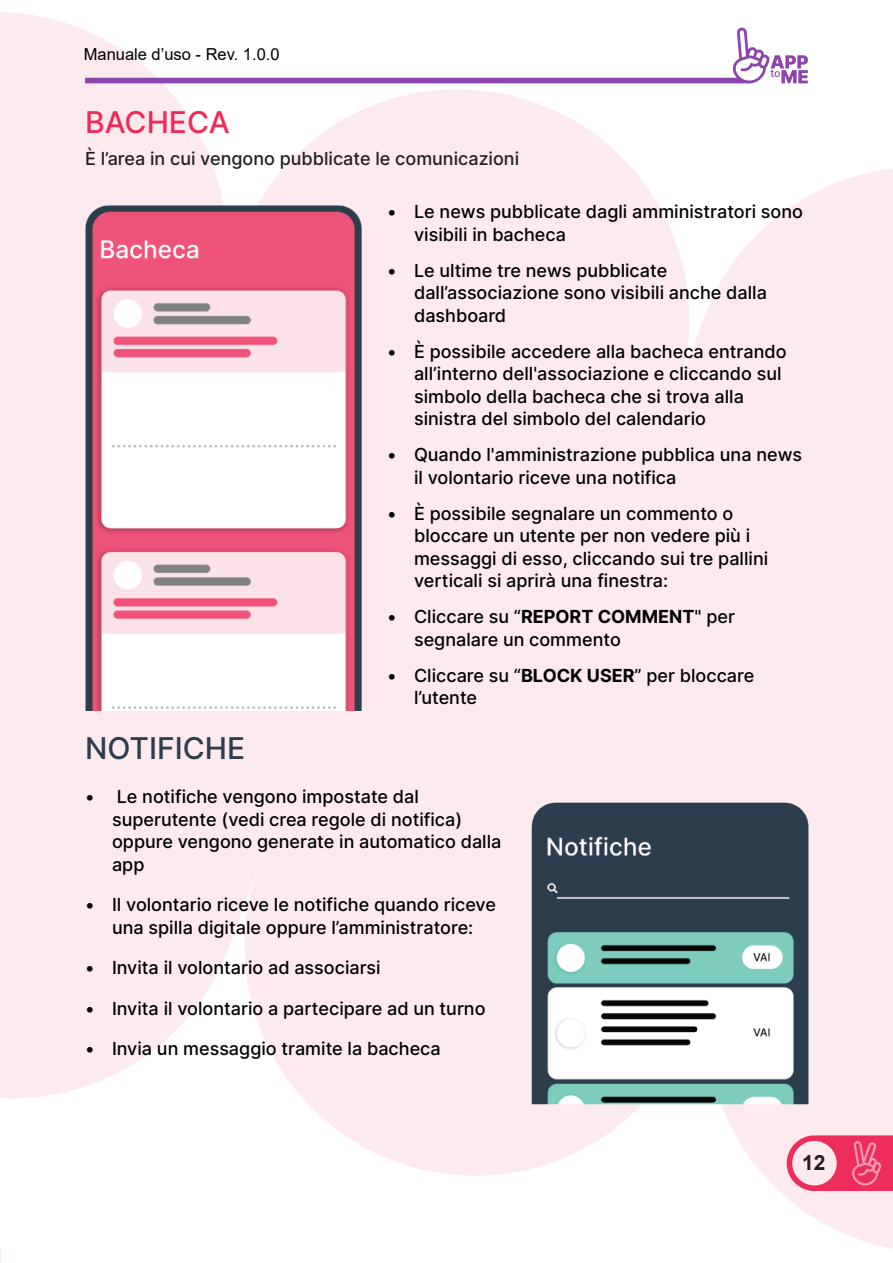
<style>
.page{position:relative;width:893px;height:1263px;background:#fff}
.page>*{position:absolute;margin:0;border:0;box-sizing:border-box;transform-origin:0 0}
.t1{font:500 30px "Inter";color:#2d3d4e}
.t2{font:500 30px "Inter";color:#ee2b5a}
.t3{font:700 21px "Arial";color:#231f20}
.t4{font:500 18px/22.5px "Inter";color:#000}
.t5{font:500 18px "Inter";color:#231f20}
.t6{font:16.5px "Arial";color:#000}
.s1{font-weight:700}
</style>
<div class="page">
<img style="left:0;top:1249px;width:1px;height:14px">
<img style="left:0;top:13px;width:893px;height:1236px">
<svg style="left:787px;top:1135px;width:106px;height:56px;background:#f27190"></svg>
<svg style="left:85px;top:28px;width:723px;height:55px"></svg>
<img style="left:531px;top:802px;width:277px;height:302px">
<img style="left:85px;top:205px;width:276px;height:505px">
<p class="t6" style="left:84px;top:48px;width:197px">Manuale d’uso - Rev. 1.0.0</p>
<h1 class="t2" style="left:85px;top:104px;width:146px">BACHECA</h1>
<p class="t5" style="left:85px;top:148px;width:436px">È l’area in cui vengono pubblicate le comunicazioni</p>
<p class="t4" style="left:414px;top:200px;width:390px;text-indent:-27px">• Le news pubblicate dagli amministratori sono visibili in bacheca</p>
<p class="t4" style="left:414px;top:259px;width:354px;text-indent:-27px">• Le ultime tre news pubblicate dall’associazione sono visibili anche dalla dashboard</p>
<p class="t4" style="left:414px;top:340px;width:374px;text-indent:-27px">• È possibile accedere alla bacheca entrando all’interno dell'associazione e cliccando sul simbolo della bacheca che si trova alla sinistra del simbolo del calendario</p>
<p class="t4" style="left:414px;top:443px;width:390px;text-indent:-27px">• Quando l'amministrazione pubblica una news il volontario riceve una notifica</p>
<p class="t4" style="left:414px;top:502px;width:356px;text-indent:-27px">• È possibile segnalare un commento o bloccare un utente per non vedere più i messaggi di esso, cliccando sui tre pallini verticali si aprirà una finestra:</p>
<p class="t4" style="left:414px;top:605px;width:322px;text-indent:-27px">• Cliccare su “<span class="s1">REPORT COMMENT</span>" per segnalare un commento</p>
<p class="t4" style="left:414px;top:664px;width:342px;text-indent:-27px">• Cliccare su “<span class="s1">BLOCK USER</span>” per bloccare l’utente</p>
<h1 class="t1" style="left:85px;top:729px;width:162px">NOTIFICHE</h1>
<p class="t4" style="left:112px;top:785px;width:391px;text-indent:-27px">• Le notifiche vengono impostate dal superutente (vedi crea regole di notifica) oppure vengono generate in automatico dalla app</p>
<p class="t4" style="left:85px;top:893px;width:412px;text-align:center">• Il volontario riceve le notifiche quando riceve una spilla digitale oppure l’amministratore:</p>
<p class="t4" style="left:85px;top:956px;width:297px">• Invita il volontario ad associarsi</p>
<p class="t4" style="left:85px;top:997px;width:402px">• Invita il volontario a partecipare ad un turno</p>
<p class="t4" style="left:85px;top:1037px;width:357px">• Invia un messaggio tramite la bacheca</p>
<p class="t3" style="left:802px;top:1155px;width:25px">12</p>
</div>
